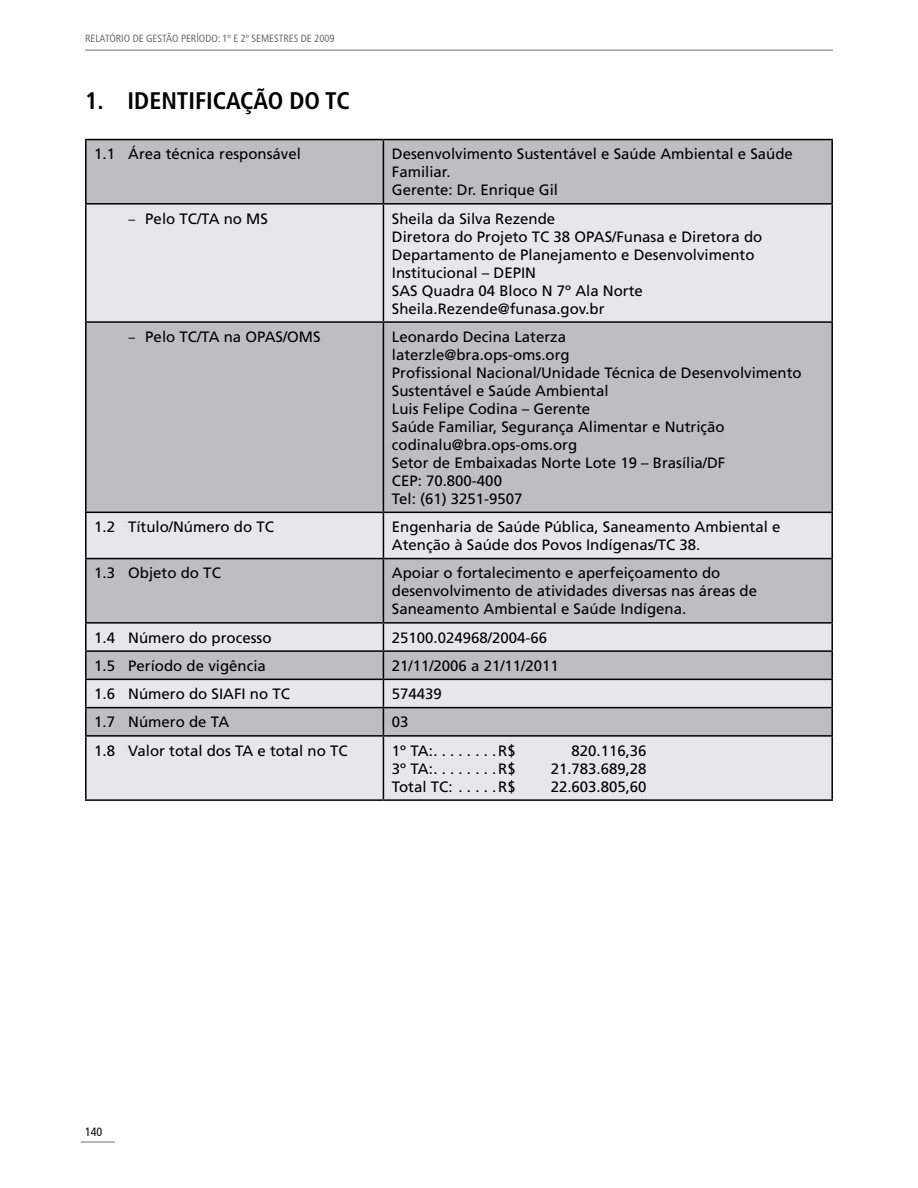
<style>
.page{position:relative;width:918px;height:1188px;background:#fff}
.page>*{position:absolute;margin:0;border:0;box-sizing:border-box;transform-origin:0 0}
.t1{font:700 condensed 24px "Frutiger LT Std";color:#000}
.t2{font:15px/18px "Frutiger LT Std";color:#000}
.t3{font:condensed 12px "Frutiger LT Std";color:#000}
.t4{font:condensed 10.5px "Frutiger LT Std";color:#6d6e71}
.s1{font-family:"Myriad"}
</style>
<div class="page">
<hr style="left:81px;top:1142px;width:34px;height:1px;background:#6d6e71">
<hr style="left:85px;top:50px;width:748px;height:1px;background:#6d6e71">
<div style="left:87px;top:140px;width:744px;height:63px;background:#bcbec0"></div>
<svg style="left:87px;top:205px;width:744px;height:594px;background:#cfd0d2"></svg>
<hr style="left:85px;top:139px;width:298px;height:1px;background:#000">
<hr style="left:85px;top:140px;width:2px;height:63px;background:#000">
<hr style="left:383px;top:139px;width:450px;height:1px;background:#000">
<hr style="left:383px;top:140px;width:1px;height:63px;background:#000">
<hr style="left:831px;top:140px;width:2px;height:63px;background:#000">
<hr style="left:85px;top:203px;width:298px;height:2px;background:#000">
<hr style="left:85px;top:205px;width:2px;height:116px;background:#000">
<hr style="left:383px;top:203px;width:450px;height:2px;background:#000">
<hr style="left:383px;top:205px;width:1px;height:116px;background:#000">
<hr style="left:831px;top:205px;width:2px;height:116px;background:#000">
<hr style="left:85px;top:321px;width:298px;height:2px;background:#000">
<hr style="left:85px;top:323px;width:2px;height:189px;background:#000">
<hr style="left:383px;top:321px;width:450px;height:2px;background:#000">
<hr style="left:383px;top:323px;width:1px;height:189px;background:#000">
<hr style="left:831px;top:323px;width:2px;height:189px;background:#000">
<hr style="left:85px;top:512px;width:298px;height:1px;background:#000">
<hr style="left:85px;top:513px;width:2px;height:45px;background:#000">
<hr style="left:383px;top:512px;width:450px;height:1px;background:#000">
<hr style="left:383px;top:513px;width:1px;height:45px;background:#000">
<hr style="left:831px;top:513px;width:2px;height:45px;background:#000">
<hr style="left:85px;top:558px;width:298px;height:1px;background:#000">
<hr style="left:85px;top:559px;width:2px;height:63px;background:#000">
<hr style="left:383px;top:558px;width:450px;height:1px;background:#000">
<hr style="left:383px;top:559px;width:1px;height:63px;background:#000">
<hr style="left:831px;top:559px;width:2px;height:63px;background:#000">
<hr style="left:85px;top:622px;width:298px;height:2px;background:#000">
<hr style="left:85px;top:624px;width:2px;height:26px;background:#000">
<hr style="left:383px;top:622px;width:450px;height:2px;background:#000">
<hr style="left:831px;top:624px;width:2px;height:26px;background:#000">
<hr style="left:85px;top:650px;width:298px;height:2px;background:#000">
<hr style="left:85px;top:652px;width:2px;height:27px;background:#000">
<hr style="left:383px;top:650px;width:450px;height:2px;background:#000">
<hr style="left:831px;top:652px;width:2px;height:27px;background:#000">
<hr style="left:85px;top:679px;width:298px;height:1px;background:#000">
<hr style="left:85px;top:680px;width:2px;height:27px;background:#000">
<hr style="left:383px;top:679px;width:450px;height:1px;background:#000">
<hr style="left:831px;top:680px;width:2px;height:27px;background:#000">
<hr style="left:85px;top:707px;width:298px;height:1px;background:#000">
<hr style="left:85px;top:708px;width:2px;height:27px;background:#000">
<hr style="left:383px;top:707px;width:450px;height:1px;background:#000">
<svg style="left:383px;top:624px;width:1px;height:111px"></svg>
<hr style="left:831px;top:708px;width:2px;height:27px;background:#000">
<hr style="left:85px;top:735px;width:298px;height:2px;background:#000">
<hr style="left:85px;top:737px;width:2px;height:62px;background:#000">
<hr style="left:383px;top:735px;width:450px;height:2px;background:#000">
<hr style="left:383px;top:737px;width:1px;height:62px;background:#000">
<hr style="left:831px;top:737px;width:2px;height:62px;background:#000">
<hr style="left:85px;top:799px;width:298px;height:2px;background:#000">
<hr style="left:383px;top:799px;width:450px;height:2px;background:#000">
<p class="t4" style="left:85px;top:32px;width:251px">RELATÓRIO DE GESTÃO PERÍODO: 1º E 2º SEMESTRES DE 2009</p>
<h1 class="t1" style="left:85px;top:86px;width:266px">1. IDENTIFICAÇÃO DO TC</h1>
<p class="t2" style="left:94px;top:145px;width:208px">1.1 Área técnica responsável</p>
<p class="t2" style="left:392px;top:145px;width:402px">Desenvolvimento Sustentável e Saúde Ambiental e Saúde<br>Familiar.<br>Gerente: Dr. Enrique Gil</p>
<p class="t2" style="left:128px;top:209px;width:141px"><span class="s1">–</span> Pelo TC/TA no MS</p>
<p class="t2" style="left:392px;top:209px;width:372px">Sheila da Silva Rezende<br>Diretora do Projeto TC 38 OPAS/Funasa e Diretora do Departamento de Planejamento e Desenvolvimento Institucional – DEPIN<br>SAS Quadra 04 Bloco N 7º Ala Norte Sheila.Rezende@funasa.gov.br</p>
<p class="t2" style="left:128px;top:328px;width:194px"><span class="s1">–</span> Pelo TC/TA na OPAS/OMS</p>
<p class="t2" style="left:392px;top:328px;width:411px">Leonardo Decina Laterza<br>laterzle@bra.ops-oms.org<br>Profissional Nacional/Unidade Técnica de Desenvolvimento Sustentável e Saúde Ambiental<br>Luis Felipe Codina – Gerente<br>Saúde Familiar, Segurança Alimentar e Nutrição codinalu@bra.ops-oms.org<br>Setor de Embaixadas Norte Lote 19 – Brasília/DF<br>CEP: 70.800-400<br>Tel: (61) 3251-9507</p>
<p class="t2" style="left:94px;top:518px;width:181px">1.2 Título/Número do TC</p>
<p class="t2" style="left:392px;top:518px;width:390px">Engenharia de Saúde Pública, Saneamento Ambiental e<br>Atenção à Saúde dos Povos Indígenas/TC 38.</p>
<p class="t2" style="left:94px;top:564px;width:128px">1.3 Objeto do TC</p>
<p class="t2" style="left:392px;top:564px;width:367px">Apoiar o fortalecimento e aperfeiçoamento do desenvolvimento de atividades diversas nas áreas de<br>Saneamento Ambiental e Saúde Indígena.</p>
<p class="t2" style="left:94px;top:628px;width:179px">1.4 Número do processo</p>
<p class="t2" style="left:392px;top:628px;width:157px">25100.024968/2004-66</p>
<p class="t2" style="left:94px;top:657px;width:173px">1.5 Período de vigência</p>
<p class="t2" style="left:392px;top:657px;width:168px">21/11/2006 a 21/11/2011</p>
<p class="t2" style="left:94px;top:685px;width:197px">1.6 Número do SIAFI no TC</p>
<p class="t2" style="left:392px;top:685px;width:52px">574439</p>
<p class="t2" style="left:94px;top:713px;width:136px">1.7 Número de TA</p>
<p class="t2" style="left:392px;top:713px;width:18px">03</p>
<p class="t2" style="left:94px;top:742px;width:255px">1.8 Valor total dos TA e total no TC</p>
<p class="t2" style="left:392px;top:742px;width:46px">1º TA:........</p>
<p class="t2" style="left:498px;top:742px;width:19px">R$</p>
<p class="t2" style="left:572px;top:742px;width:77px">820.116,36</p>
<p class="t2" style="left:392px;top:760px;width:46px">3º TA:........</p>
<p class="t2" style="left:498px;top:760px;width:19px">R$</p>
<p class="t2" style="left:551px;top:760px;width:97px">21.783.689,28</p>
<p class="t2" style="left:392px;top:778px;width:68px">Total TC:.....</p>
<p class="t2" style="left:498px;top:778px;width:19px">R$</p>
<p class="t2" style="left:551px;top:778px;width:97px">22.603.805,60</p>
<p class="t3" style="left:85px;top:1125px;width:19px">140</p>
</div>
